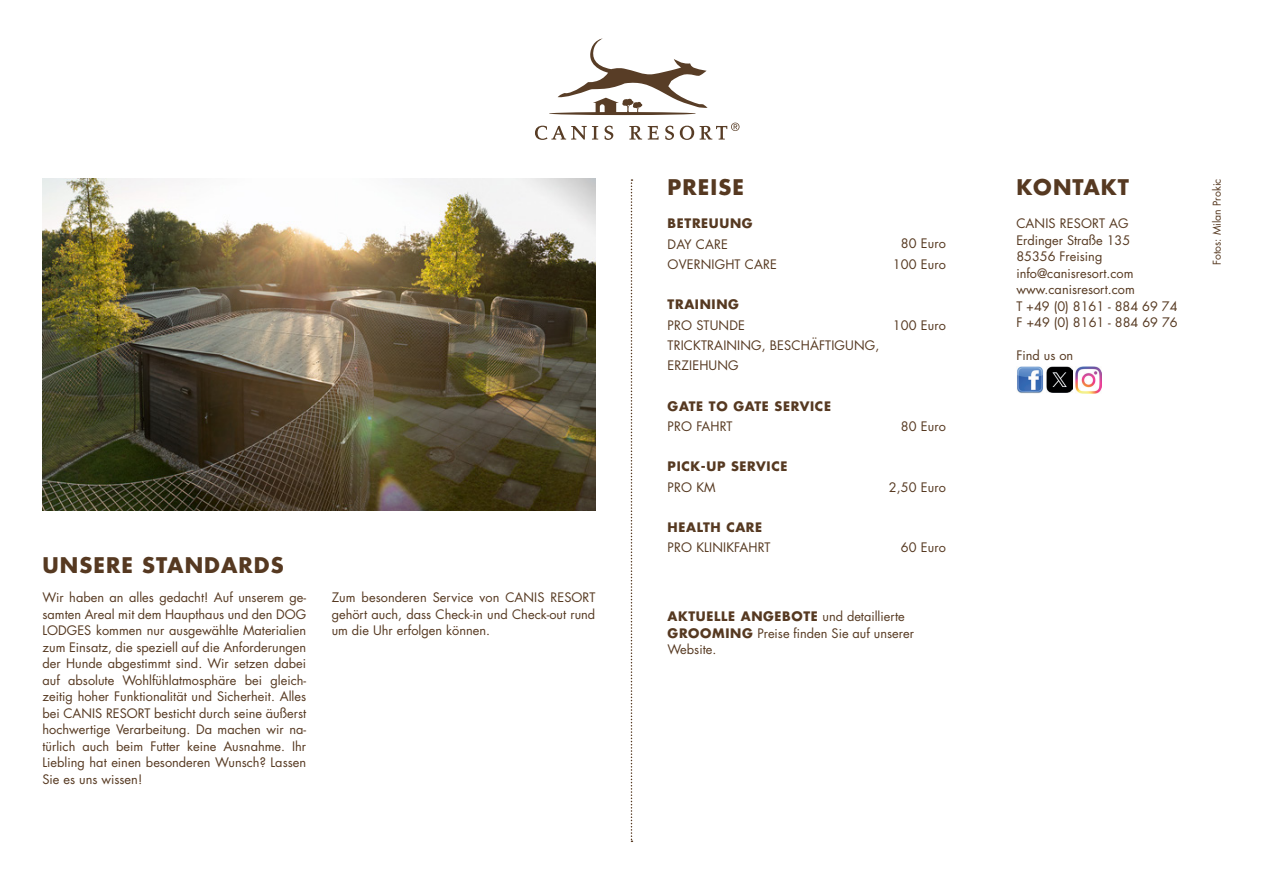
<style>
.page{position:relative;width:1263px;height:893px;background:#fff}
.page>*{position:absolute;margin:0;border:0;box-sizing:border-box;transform-origin:0 0}
.t1{font:700 21px "Futura";letter-spacing:.05em;color:#563921}
.t2{font:12.75px/16.5px "Futura";color:#563921}
.t3{font:700 12.75px "Futura";letter-spacing:.05em;color:#563921}
.t4{font:10.5px "Futura";color:#563921}
.s1{font-weight:700}
</style>
<div class="page">
<img style="left:43px;top:179px;width:552px;height:331px">
<svg style="left:535px;top:126px;width:63px;height:14px"></svg>
<svg style="left:605px;top:126px;width:8px;height:14px"></svg>
<svg style="left:629px;top:126px;width:13px;height:14px"></svg>
<svg style="left:648px;top:126px;width:10px;height:14px"></svg>
<svg style="left:665px;top:126px;width:9px;height:14px"></svg>
<svg style="left:680px;top:126px;width:14px;height:14px"></svg>
<svg style="left:549px;top:38px;width:158px;height:77px"></svg>
<svg style="left:700px;top:123px;width:39px;height:17px"></svg>
<svg style="left:631px;top:179px;width:1px;height:663px"></svg>
<img style="left:1017px;top:367px;width:27px;height:27px">
<img style="left:1046px;top:367px;width:26px;height:26px">
<img style="left:1076px;top:367px;width:26px;height:26px">
<h1 class="t1" style="left:43px;top:550px;width:243px">UNSERE STANDARDS</h1>
<p class="t2" style="left:43px;top:589px;width:265px;text-align:justify">Wir haben an alles gedacht! Auf unserem ge&shy;samten Areal mit dem Haupthaus und den DOG LODGES kommen nur ausgewählte Materialien zum Einsatz, die speziell auf die Anforderungen der Hunde abgestimmt sind. Wir setzen dabei auf absolute Wohlfühlatmosphäre bei gleich&shy;zeitig hoher Funktionalität und Sicherheit. Alles bei CANIS RESORT besticht durch seine äußerst hochwertige Verarbeitung. Da machen wir na&shy;türlich auch beim Futter keine Ausnahme. Ihr Liebling hat einen besonderen Wunsch? Lassen Sie es uns wissen!</p>
<p class="t2" style="left:332px;top:589px;width:265px;text-align:justify">Zum besonderen Service von CANIS RESORT gehört auch, dass Check-in und Check-out rund um die Uhr erfolgen können.</p>
<h1 class="t1" style="left:668px;top:173px;width:78px">PREISE</h1>
<p class="t3" style="left:668px;top:215px;width:87px">BETREUUNG</p>
<p class="t2" style="left:668px;top:234px;width:111px;line-height:20.2px">DAY CARE<br>OVERNIGHT CARE</p>
<p class="t3" style="left:668px;top:296px;width:73px">TRAINING</p>
<p class="t2" style="left:668px;top:315px;width:213px;line-height:20.2px">PRO STUNDE<br>TRICKTRAINING, BESCHÄFTIGUNG,<br>ERZIEHUNG</p>
<p class="t3" style="left:668px;top:397px;width:165px">GATE TO GATE SERVICE</p>
<p class="t2" style="left:668px;top:418px;width:67px">PRO FAHRT</p>
<p class="t3" style="left:668px;top:458px;width:121px">PICK-UP SERVICE</p>
<p class="t2" style="left:668px;top:479px;width:50px">PRO KM</p>
<p class="t3" style="left:668px;top:518px;width:96px">HEALTH CARE</p>
<p class="t2" style="left:668px;top:539px;width:104px">PRO KLINIKFAHRT</p>
<p class="t2" style="left:893px;top:233px;width:55px;line-height:20.2px;text-align:right">80 Euro<br>100 Euro</p>
<p class="t2" style="left:893px;top:316px;width:55px">100 Euro</p>
<p class="t2" style="left:901px;top:418px;width:47px">80 Euro</p>
<p class="t2" style="left:889px;top:478px;width:59px">2,50 Euro</p>
<p class="t2" style="left:901px;top:539px;width:47px">60 Euro</p>
<p class="t2" style="left:668px;top:608px;width:248px"><span class="s1">AKTUELLE ANGEBOTE</span> und detaillierte<br><span class="s1">GROOMING</span> Preise finden Sie auf unserer<br>Website.</p>
<h1 class="t1" style="left:1016px;top:173px;width:114px">KONTAKT</h1>
<p class="t2" style="left:1016px;top:215px;width:163px">CANIS RESORT AG<br>Erdinger Straße 135<br>85356 Freising info@canisresort.com www.canisresort.com<br>T +49 (0) 8161 - 884 69 74<br>F +49 (0) 8161 - 884 69 76</p>
<p class="t2" style="left:1016px;top:347px;width:58px">Find us on</p>
<p class="t4" style="left:1210px;top:265px;width:88px;rotate:-90deg">Fotos: Milan Prokic</p>
</div>
